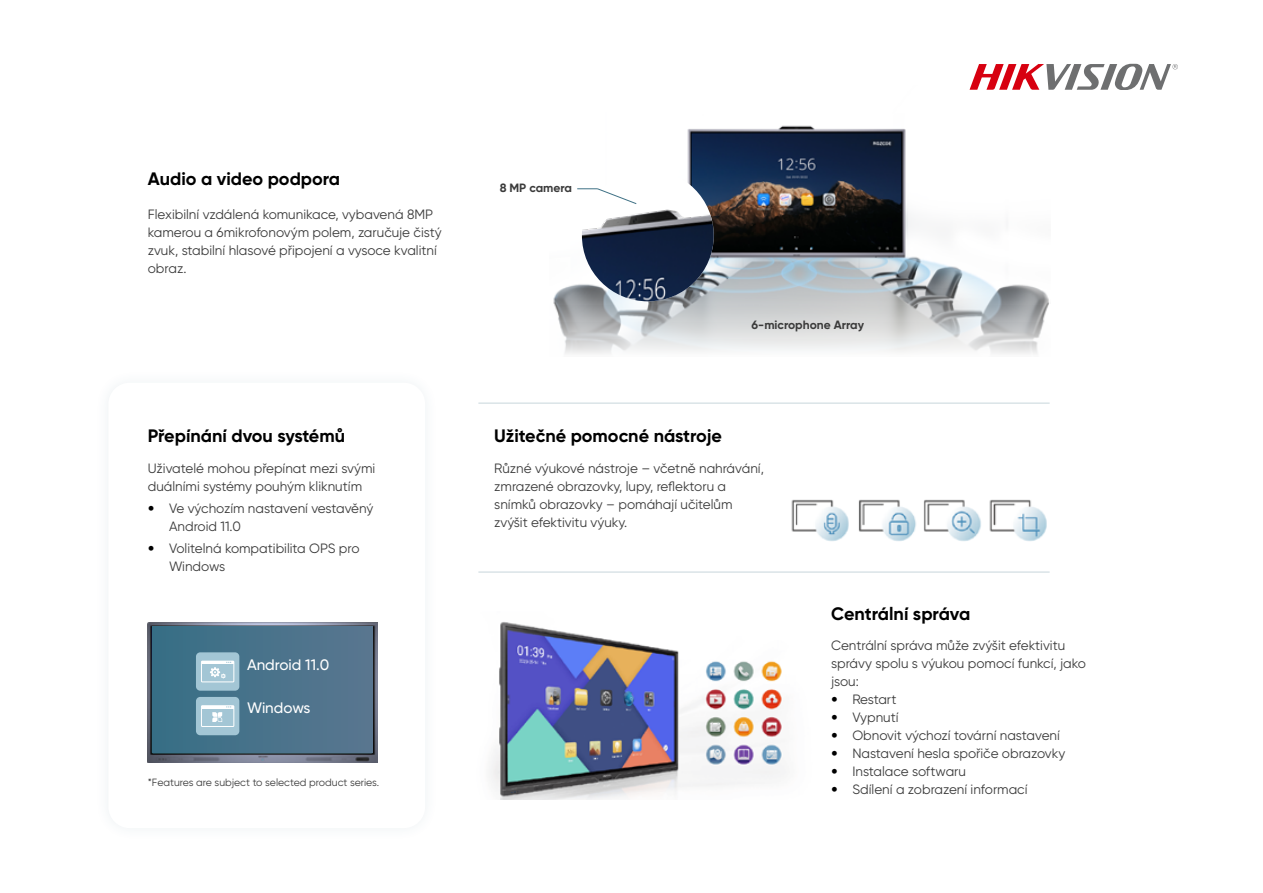
<style>
.page{position:relative;width:1263px;height:893px;background:#fff}
.page>*{position:absolute;margin:0;border:0;box-sizing:border-box;transform-origin:0 0}
.t1{font:700 18px "Gilroy";color:#000}
.t2{font:500 15.15px "Gilroy";color:#fff}
.t3{font:13.5px/18px "Gilroy";color:#3b3b3b}
.t4{font:13.5px "Gilroy";letter-spacing:-.02em;color:#3b3b3b}
.t5{font:700 12px "Gilroy";color:#3b3b3b}
.t6{font:10.5px "Gilroy";color:#3b3b3b}
.s1{font-family:"Avenir LT Pro";font-weight:300;color:#000}
</style>
<div class="page">
<div style="left:95px;top:368px;width:344px;height:474px;background:#fbfcfd"></div>
<div style="left:108px;top:383px;width:317px;height:445px;background:#fff;border-radius:21px"></div>
<img style="left:148px;top:623px;width:229px;height:139px">
<img style="left:490px;top:622px;width:296px;height:178px">
<img style="left:791px;top:499px;width:256px;height:42px">
<hr style="left:478px;top:402px;width:572px;height:2px;background:#3f7185">
<hr style="left:478px;top:571px;width:572px;height:2px;background:#3f7185">
<img style="left:553px;top:125px;width:496px;height:229px">
<div style="left:582px;top:170px;width:132px;height:131px;background:#fff;border-radius:50%"></div>
<img style="left:582px;top:180px;width:132px;height:121px">
<svg style="left:577px;top:188px;width:60px;height:16px"></svg>
<div style="left:152px;top:627px;width:220px;height:126px;background:linear-gradient(to right,#376f85,#597690)"></div>
<div style="left:196px;top:652px;width:43px;height:39px;background:#a3c6d5;border-radius:4px"></div>
<div style="left:201px;top:661px;width:33px;height:21px;border:1px solid #fff"></div>
<hr style="left:202px;top:661px;width:31px;height:3px;background:#fff">
<div style="left:196px;top:697px;width:43px;height:38px;background:#a3c6d5;border-radius:4px"></div>
<div style="left:201px;top:705px;width:33px;height:22px;border:1px solid #fff"></div>
<hr style="left:202px;top:706px;width:31px;height:2px;background:#fff">
<svg style="left:210px;top:662px;width:21px;height:16px"></svg>
<svg style="left:212px;top:706px;width:19px;height:16px"></svg>
<svg style="left:969px;top:64px;width:209px;height:26px"></svg>
<h1 class="t1" style="left:148px;top:167px;width:194px">Audio a video podpora</h1>
<p class="t3" style="left:148px;top:205px;width:295px">Flexibilní vzdálená komunikace, vybavená 8MP kamerou a 6mikrofonovým polem, zaručuje čistý zvuk, stabilní hlasové připojení a vysoce kvalitní obraz.</p>
<h1 class="t1" style="left:148px;top:425px;width:199px">Přepínání dvou systémů</h1>
<p class="t3" style="left:148px;top:459px;width:229px">Uživatelé mohou přepínat mezi svými duálními systémy pouhým kliknutím</p>
<p class="t3" style="left:169px;top:499px;width:206px;text-indent:-21px"><span class="s1">•</span> Ve výchozím nastavení vestavěný<br>Android 11.0</p>
<p class="t3" style="left:169px;top:539px;width:192px;text-indent:-21px"><span class="s1">•</span> Volitelná kompatibilita OPS pro<br>Windows</p>
<p class="t2" style="left:247px;top:655px;width:84px">Android 11.0</p>
<p class="t2" style="left:247px;top:698px;width:65px">Windows</p>
<p class="t6" style="left:148px;top:776px;width:233px">*Features are subject to selected product series.</p>
<p class="t5" style="left:500px;top:180px;width:74px">8 MP camera</p>
<p class="t5" style="left:752px;top:317px;width:114px">6-microphone Array</p>
<h1 class="t1" style="left:494px;top:425px;width:229px">Užitečné pomocné nástroje</h1>
<p class="t3" style="left:494px;top:459px;width:271px">Různé výukové nástroje – včetně nahrávání, zmrazené obrazovky, lupy, reflektoru a snímků obrazovky – pomáhají učitelům zvýšit efektivitu výuky.</p>
<h1 class="t1" style="left:831px;top:602px;width:141px">Centrální správa</h1>
<p class="t3" style="left:831px;top:636px;width:256px">Centrální správa může zvýšit efektivitu správy spolu s výukou pomocí funkcí, jako jsou:</p>
<p class="t4" style="left:831px;top:691px;width:67px"><span class="s1">•</span> Restart</p>
<p class="t3" style="left:831px;top:708px;width:69px"><span class="s1">•</span> Vypnutí</p>
<p class="t3" style="left:831px;top:726px;width:230px"><span class="s1">•</span> Obnovit výchozí tovární nastavení</p>
<p class="t3" style="left:831px;top:744px;width:236px"><span class="s1">•</span> Nastavení hesla spořiče obrazovky</p>
<p class="t3" style="left:831px;top:762px;width:136px"><span class="s1">•</span> Instalace softwaru</p>
<p class="t3" style="left:831px;top:780px;width:198px"><span class="s1">•</span> Sdílení a zobrazení informací</p>
</div>
